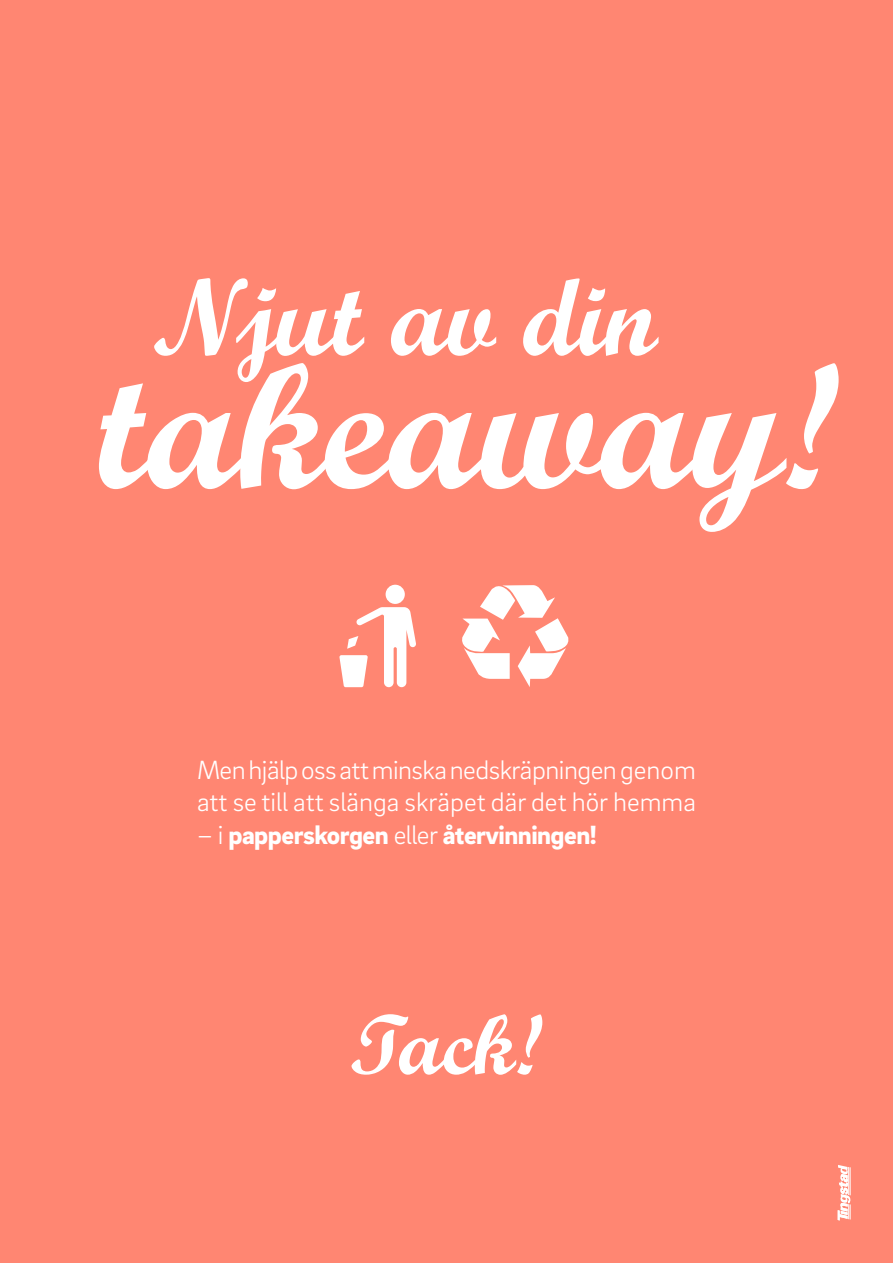
<style>
.page{position:relative;width:893px;height:1263px;background:#ff8672}
.page>*{position:absolute;margin:0;border:0;box-sizing:border-box;transform-origin:0 0}
.t1{font:178.5px "Script MT Bold";letter-spacing:-.005em;color:#fff}
.t2{font:109.5px "Script MT Bold";letter-spacing:-.005em;color:#fff}
.t3{font:85.5px "Script MT Bold";color:#fff}
.t4{font:300 27px/32.4px "Brix Sans";color:#fff}
.t5{font:900 27px "Brix Sans";letter-spacing:-.02em;color:#fff}
.s1{font-weight:300}
</style>
<div class="page">
<svg style="left:838px;top:1165px;width:13px;height:55px"></svg>
<svg style="left:462px;top:585px;width:107px;height:102px"></svg>
<div style="left:386px;top:585px;width:19px;height:19px;background:#fff;border-radius:50%"></div>
<svg style="left:339px;top:607px;width:77px;height:80px"></svg>
<h2 class="t2" style="left:150px;top:250px;width:508px">Njut av din</h2>
<h1 class="t1" style="left:98px;top:317px;width:743px">takeaway!</h1>
<p class="t4" style="left:197px;top:753px;width:500px">Men hjälp oss att minska nedskräpningen genom att se till att slänga skräpet där det hör hemma</p>
<p class="t5" style="left:197px;top:817px;width:401px"><span class="s1">– i</span> papperskorgen <span class="s1">eller</span> återvinningen!</p>
<h3 class="t3" style="left:350px;top:992px;width:194px">Tack!</h3>
</div>
